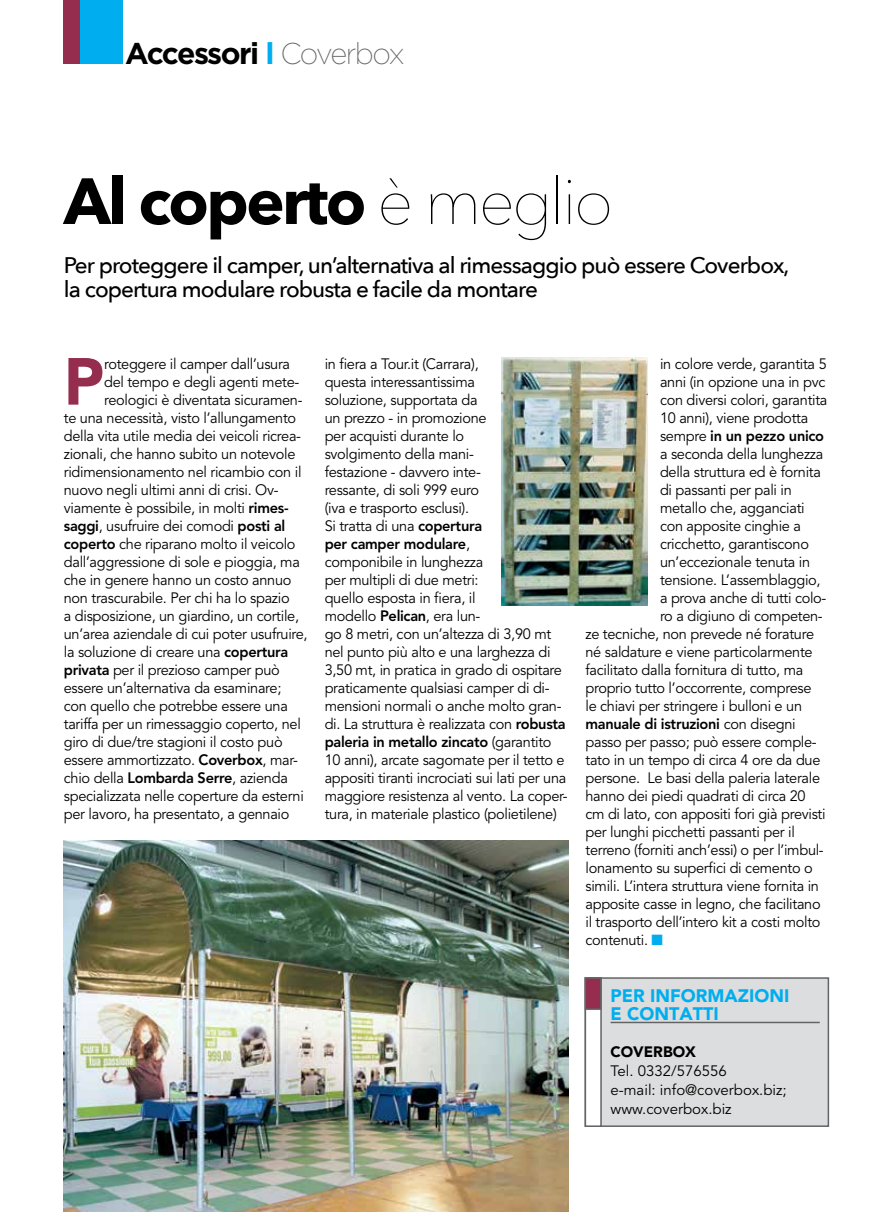
<style>
.page{position:relative;width:893px;height:1212px;background:#fff}
.page>*{position:absolute;margin:0;border:0;box-sizing:border-box;transform-origin:0 0}
.t1{font:900 65.85px "Avenir";color:#952d4f}
.t2{font:700 64.5px "Avenir Next";letter-spacing:-.04em;color:#000}
.t3{font:700 30px "Gotham";letter-spacing:-.055em;color:#000}
.t4{font:500 22.5px/24px "Avenir Next";letter-spacing:-.04em;color:#000}
.t5{font:900 18px/18px "Avenir";color:#00aeef}
.t6{font:15px/18px "Avenir";letter-spacing:-.02em;color:#000}
.t7{font:15px/19px "Avenir";color:#000}
.t8{font:800 15px "Avenir";letter-spacing:-.02em;color:#000}
.t9{font:900 15px "Avenir";color:#000}
.s1{color:#00aeef}
.s2{font-family:"Gotham Ex";font-weight:300;color:#636466}
.s3{font-weight:200}
.s4{font-weight:800}
.s5{font-weight:400}
</style>
<div class="page">
<div style="left:64px;top:0;width:17px;height:64px;background:#952d4f"></div>
<div style="left:81px;top:0;width:42px;height:64px;background:#00aeef"></div>
<div style="left:585px;top:977px;width:244px;height:150px;background:#dcddde;border:2px solid #636466"></div>
<div style="left:585px;top:977px;width:17px;height:150px;background:#fff;border:2px solid #636466"></div>
<hr style="left:610px;top:1022px;width:210px;height:1px;background:#636466">
<div style="left:585px;top:977px;width:17px;height:33px;background:#952d4f;border:2px solid #636466"></div>
<img style="left:64px;top:841px;width:504px;height:371px">
<img style="left:501px;top:357px;width:146px;height:249px">
<h3 class="t3" style="left:125px;top:36px;width:281px">Accessori <span class="s1">l</span> <span class="s2">Coverbox</span></h3>
<h2 class="t2" style="left:64px;top:146px;width:551px">Al coperto <span class="s3">è meglio</span></h2>
<h3 class="t4" style="left:64px;top:253px;width:727px">Per proteggere il camper, un’alternativa al rimessaggio può essere Coverbox, la copertura modulare robusta e facile da montare</h3>
<h1 class="t1" style="left:64px;top:342px;width:42px">P</h1>
<p class="t6" style="left:104px;top:355px;width:188px">roteggere il camper dall’usura</p>
<p class="t6" style="left:104px;top:373px;width:197px">del tempo e degli agenti mete-</p>
<p class="t6" style="left:104px;top:391px;width:200px">reologici è diventata sicuramen-</p>
<p class="t6" style="left:64px;top:409px;width:234px">te una necessità, visto l’allungamento</p>
<p class="t6" style="left:64px;top:427px;width:239px">della vita utile media dei veicoli ricrea-</p>
<p class="t6" style="left:64px;top:445px;width:233px">zionali, che hanno subito un notevole</p>
<p class="t6" style="left:64px;top:463px;width:239px">ridimensionamento nel ricambio con il</p>
<p class="t6" style="left:64px;top:481px;width:216px">nuovo negli ultimi anni di crisi. Ov-</p>
<p class="t6" style="left:64px;top:499px;width:226px">viamente è possibile, in molti <span class="s4">rimes-</span></p>
<p class="t6" style="left:64px;top:517px;width:223px"><span class="s4">saggi</span>, usufruire dei comodi <span class="s4">posti al</span></p>
<p class="t6" style="left:64px;top:535px;width:233px"><span class="s4">coperto</span> che riparano molto il veicolo</p>
<p class="t6" style="left:64px;top:553px;width:238px">dall’aggressione di sole e pioggia, ma</p>
<p class="t6" style="left:64px;top:571px;width:229px">che in genere hanno un costo annuo</p>
<p class="t6" style="left:64px;top:589px;width:227px">non trascurabile. Per chi ha lo spazio</p>
<p class="t6" style="left:64px;top:607px;width:237px">a disposizione, un giardino, un cortile,</p>
<p class="t6" style="left:64px;top:625px;width:245px">un’area aziendale di cui poter usufruire,</p>
<p class="t6" style="left:64px;top:643px;width:226px">la soluzione di creare una <span class="s4">copertura</span></p>
<p class="t6" style="left:64px;top:661px;width:217px"><span class="s4">privata</span> per il prezioso camper può</p>
<p class="t6" style="left:64px;top:679px;width:219px">essere un’alternativa da esaminare;</p>
<p class="t6" style="left:64px;top:697px;width:226px">con quello che potrebbe essere una</p>
<p class="t6" style="left:64px;top:715px;width:239px">tariffa per un rimessaggio coperto, nel</p>
<p class="t6" style="left:64px;top:733px;width:220px">giro di due/tre stagioni il costo può</p>
<p class="t6" style="left:64px;top:751px;width:236px">essere ammortizzato. <span class="s4">Coverbox</span>, mar-</p>
<p class="t6" style="left:64px;top:769px;width:226px">chio della <span class="s4">Lombarda Serre</span>, azienda</p>
<p class="t6" style="left:64px;top:787px;width:241px">specializzata nelle coperture da esterni</p>
<p class="t6" style="left:64px;top:805px;width:227px">per lavoro, ha presentato, a gennaio</p>
<p class="t6" style="left:325px;top:355px;width:245px">in fiera a Tour.it (Carrara),<br>questa interessantissima<br>soluzione, supportata da<br>un prezzo - in promozione<br>per acquisti durante lo<br>svolgimento della mani-<br>festazione - davvero inte-<br>ressante, di soli 999 euro<br>(iva e trasporto esclusi).<br>Si tratta di una <span class="s4">copertura<br>per camper modulare</span>,<br>componibile in lunghezza<br>per multipli di due metri:<br>quello esposta in fiera, il<br>modello <span class="s4">Pelican</span>, era lun-<br>go 8 metri, con un’altezza di 3,90 mt nel punto più alto e una larghezza di<br>3,50 mt, in pratica in grado di ospitare praticamente qualsiasi camper di di&shy;mensioni normali o anche molto gran&shy;di. La struttura è realizzata con <span class="s4">robusta paleria in metallo zincato</span> (garantito<br>10 anni), arcate sagomate per il tetto e appositi tiranti incrociati sui lati per una maggiore resistenza al vento. La coper&shy;tura, in materiale plastico (polietilene)</p>
<p class="t6" style="left:660px;top:355px;width:168px">in colore verde, garantita 5</p>
<p class="t6" style="left:660px;top:373px;width:167px">anni (in opzione una in pvc</p>
<p class="t6" style="left:660px;top:391px;width:169px">con diversi colori, garantita</p>
<p class="t6" style="left:660px;top:409px;width:150px">10 anni), viene prodotta</p>
<p class="t8" style="left:660px;top:427px;width:166px"><span class="s5">sempre</span> in un pezzo unico</p>
<p class="t6" style="left:660px;top:445px;width:165px">a seconda della lunghezza</p>
<p class="t6" style="left:660px;top:463px;width:162px">della struttura ed è fornita</p>
<p class="t6" style="left:660px;top:481px;width:133px">di passanti per pali in</p>
<p class="t6" style="left:660px;top:499px;width:146px">metallo che, agganciati</p>
<p class="t6" style="left:660px;top:517px;width:143px">con apposite cinghie a</p>
<p class="t6" style="left:660px;top:535px;width:151px">cricchetto, garantiscono</p>
<p class="t6" style="left:660px;top:553px;width:152px">un’eccezionale tenuta in</p>
<p class="t6" style="left:660px;top:571px;width:162px">tensione. L’assemblaggio,</p>
<p class="t6" style="left:660px;top:589px;width:168px">a prova anche di tutti colo-</p>
<p class="t6" style="left:660px;top:607px;width:164px">ro a digiuno di competen-</p>
<p class="t6" style="left:585px;top:625px;width:230px">ze tecniche, non prevede né forature</p>
<p class="t6" style="left:585px;top:643px;width:229px">né saldature e viene particolarmente</p>
<p class="t6" style="left:585px;top:661px;width:219px">facilitato dalla fornitura di tutto, ma</p>
<p class="t6" style="left:585px;top:679px;width:228px">proprio tutto l’occorrente, comprese</p>
<p class="t6" style="left:585px;top:697px;width:218px">le chiavi per stringere i bulloni e un</p>
<p class="t8" style="left:585px;top:715px;width:212px">manuale di istruzioni <span class="s5">con disegni</span></p>
<p class="t6" style="left:585px;top:733px;width:233px">passo per passo; può essere comple-</p>
<p class="t6" style="left:585px;top:751px;width:236px">tato in un tempo di circa 4 ore da due</p>
<p class="t6" style="left:585px;top:769px;width:236px">persone. Le basi della paleria laterale</p>
<p class="t6" style="left:585px;top:787px;width:222px">hanno dei piedi quadrati di circa 20</p>
<p class="t6" style="left:585px;top:805px;width:242px">cm di lato, con appositi fori già previsti</p>
<p class="t6" style="left:585px;top:823px;width:211px">per lunghi picchetti passanti per il</p>
<p class="t6" style="left:585px;top:841px;width:240px">terreno (forniti anch’essi) o per l’imbul-</p>
<p class="t6" style="left:585px;top:859px;width:229px">lonamento su superfici di cemento o</p>
<p class="t6" style="left:585px;top:877px;width:235px">simili. L’intera struttura viene fornita in</p>
<p class="t6" style="left:585px;top:895px;width:237px">apposite casse in legno, che facilitano</p>
<p class="t6" style="left:585px;top:913px;width:237px">il trasporto dell’intero kit a costi molto</p>
<p class="t6" style="left:585px;top:931px;width:79px">contenuti. <span class="s1">■</span></p>
<p class="t5" style="left:610px;top:986px;width:180px">PER INFORMAZIONI<br>E CONTATTI</p>
<p class="t9" style="left:610px;top:1042px;width:87px">COVERBOX</p>
<p class="t7" style="left:610px;top:1061px;width:178px">Tel. 0332/576556<br>e-mail: info@coverbox.biz; www.coverbox.biz</p>
</div>
